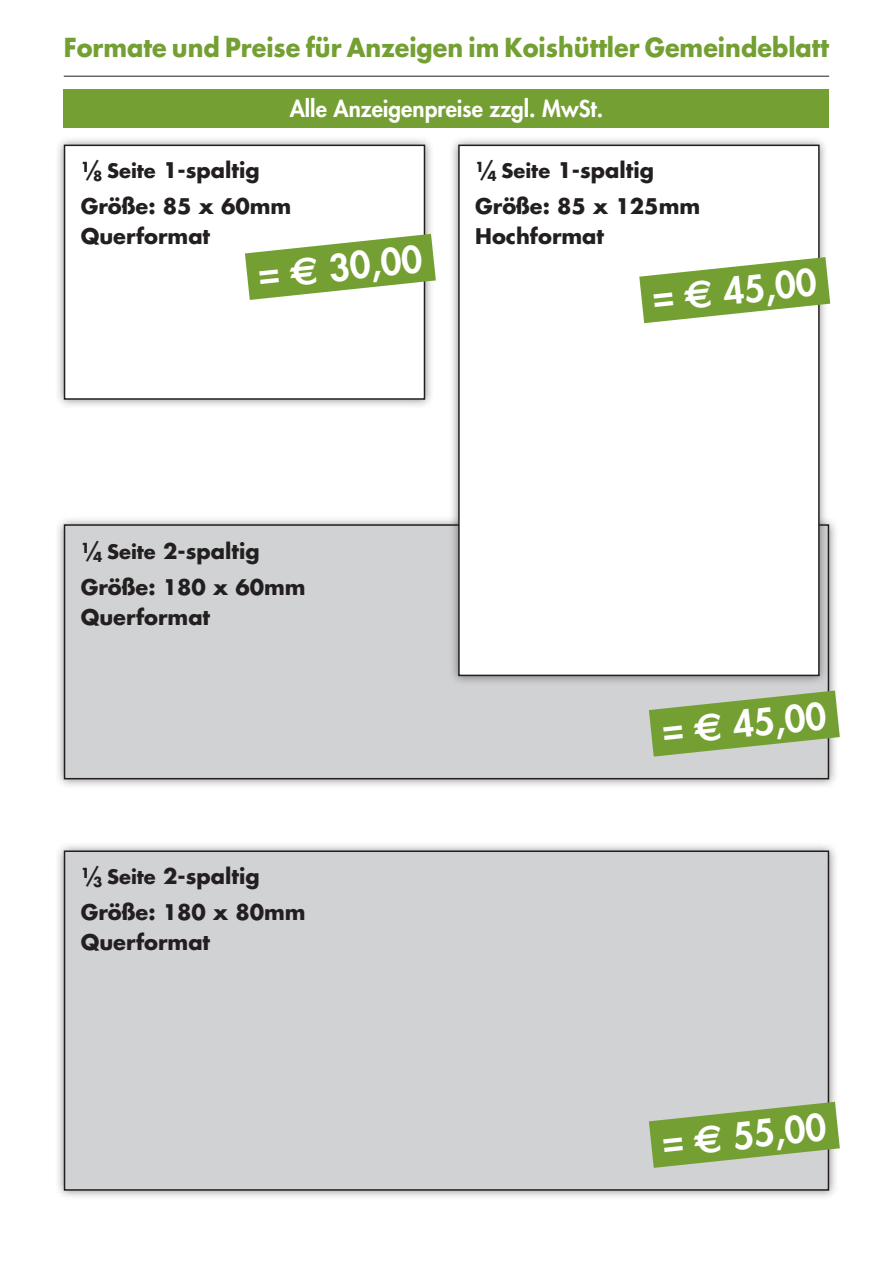
<style>
.page{position:relative;width:893px;height:1263px;background:#fff}
.page>*{position:absolute;margin:0;border:0;box-sizing:border-box;transform-origin:0 0}
.t1{font:800 36px "Futura";color:#fff}
.t2{font:700 25.5px "Futura";color:#749f32;scale:.94 1}
.t3{font:800 22.5px "Futura";color:#fff}
.t4{font:700 21px/36px "Futura";color:#231f20}
.s1{font-weight:400}
.s2{font-size:19.5px}
.s3{font-family:"Euro Sans";font-weight:700;font-size:39px}
</style>
<div class="page">
<div style="left:54px;top:515px;width:785px;height:274px;background:#231f20;opacity:.5"></div>
<div style="left:65px;top:525px;width:763px;height:254px;background:#d1d2d4"></div>
<div style="left:64px;top:524px;width:765px;height:255px;border:2px solid #231f20"></div>
<svg style="left:649px;top:690px;width:191px;height:67px"></svg>
<div style="left:54px;top:841px;width:785px;height:359px;background:#231f20;opacity:.5"></div>
<div style="left:65px;top:851px;width:763px;height:339px;background:#d1d2d4"></div>
<div style="left:64px;top:850px;width:765px;height:341px;border:2px solid #231f20"></div>
<svg style="left:649px;top:1102px;width:191px;height:66px"></svg>
<div style="left:449px;top:135px;width:380px;height:550px;background:#231f20;opacity:.5"></div>
<div style="left:459px;top:145px;width:360px;height:530px;background:#fff"></div>
<div style="left:458px;top:145px;width:362px;height:531px;border:2px solid #231f20"></div>
<div style="left:54px;top:135px;width:381px;height:274px;background:#231f20;opacity:.5"></div>
<div style="left:65px;top:145px;width:359px;height:254px;background:#fff"></div>
<div style="left:64px;top:145px;width:361px;height:255px;border:2px solid #231f20"></div>
<svg style="left:639px;top:257px;width:191px;height:66px"></svg>
<svg style="left:245px;top:234px;width:191px;height:66px"></svg>
<div style="left:64px;top:89px;width:765px;height:39px;background:#749f32"></div>
<hr style="left:64px;top:76px;width:765px;height:1px;background:#231f20">
<p class="t2" style="left:64px;top:29px;width:816px">Formate und Preise für Anzeigen im Koishüttler Gemeindeblatt</p>
<p class="t3" style="left:290px;top:93px;width:315px">Alle Anzeigenpreise zzgl. MwSt.</p>
<p class="t4" style="left:475px;top:152px;width:227px"><sup>1</sup><span class="s1">/</span><sub>4</sub> <span class="s2">Seite</span> 1-spaltig<br>Größe: 85 x 125mm</p>
<p class="t4" style="left:475px;top:218px;width:131px">Hochformat</p>
<p class="t4" style="left:81px;top:152px;width:212px"><sup>1</sup><span class="s1">/</span><sub>8</sub> <span class="s2">Seite</span> 1-spaltig<br>Größe: 85 x 60mm</p>
<p class="t4" style="left:81px;top:218px;width:131px">Querformat</p>
<h1 class="t1" style="left:256px;top:252px;width:166px;rotate:-6deg">= <span class="s3">E</span> 30,00</h1>
<h1 class="t1" style="left:650px;top:275px;width:166px;rotate:-6deg">= <span class="s3">E</span> 45,00</h1>
<p class="t4" style="left:81px;top:532px;width:226px"><sup>1</sup><span class="s1">/</span><sub>4</sub> <span class="s2">Seite</span> 2-spaltig<br>Größe: 180 x 60mm</p>
<p class="t4" style="left:81px;top:598px;width:131px">Querformat</p>
<p class="t4" style="left:81px;top:857px;width:226px"><sup>1</sup><span class="s1">/</span><sub>3</sub> <span class="s2">Seite</span> 2-spaltig<br>Größe: 180 x 80mm</p>
<p class="t4" style="left:81px;top:923px;width:131px">Querformat</p>
<h1 class="t1" style="left:660px;top:708px;width:166px;rotate:-6deg">= <span class="s3">E</span> 45,00</h1>
<h1 class="t1" style="left:660px;top:1120px;width:166px;rotate:-6deg">= <span class="s3">E</span> 55,00</h1>
</div>
